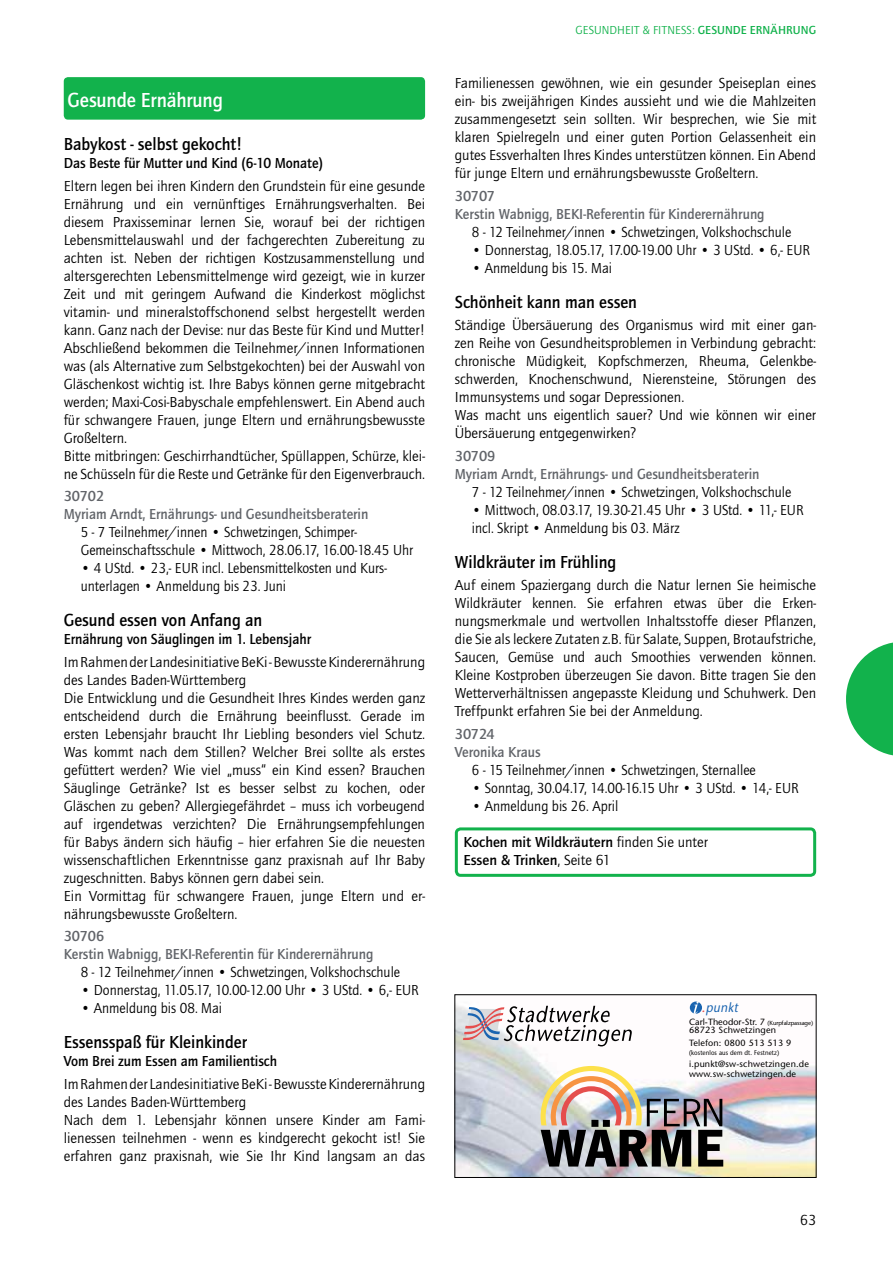
<style>
.page{position:relative;width:893px;height:1263px;background:#fff}
.page>*{position:absolute;margin:0;border:0;box-sizing:border-box;transform-origin:0 0}
.t1{font:700 21px "Quay Itc T";letter-spacing:-.01em;color:#fff;scale:.95 1}
.t2{font:700 18px "Quay Itc T";color:#000;scale:.95 1}
.t3{font:15px/18px "Quay Itc T";color:#000}
.t4{font:15px/18px "Quay Itc T";color:#000;scale:.95 1}
.t5{font:700 15px/18px "Quay Itc T";color:#616469}
.t6{font:700 15px "Quay Itc T";color:#000;scale:.95 1}
.t7{font:700 15px/18px "Quay Itc T";color:#000}
.t8{font:italic 13.35px "Stone Sans";color:#1a64b0;scale:.88 1}
.t9{font:12px "Quay Itc T";letter-spacing:.01em;color:#12b24c}
.t10{font:9px/8.2px "Stone Sans";letter-spacing:.02em;color:#000}
.t11{font:6.75px "Stone Sans";letter-spacing:.02em;color:#000;scale:.9 1}
.s1{font-weight:700}
.s2{font-weight:400}
.s3{color:#e54e4d}
.s4{font-size:6px}
</style>
<div class="page">
<div style="left:64px;top:77px;width:361px;height:43px;background:#12b24c;border-radius:4px"></div>
<svg style="left:846px;top:642px;width:47px;height:114px"></svg>
<div style="left:455px;top:827px;width:361px;height:50px;border:3px solid #12b24c;border-radius:4px"></div>
<img style="left:457px;top:1002px;width:357px;height:174px">
<div style="left:455px;top:995px;width:361px;height:183px;border:1px solid #000"></div>
<img style="left:541px;top:1066px;width:182px;height:101px">
<svg style="left:463px;top:1006px;width:169px;height:40px"></svg>
<div style="left:690px;top:1002px;width:12px;height:12px;background:#1a64b0;border-radius:50%"></div>
<svg style="left:694px;top:1001px;width:4px;height:13px"></svg>
<h1 class="t1" style="left:68px;top:91px;width:165px">Gesunde Ernährung</h1>
<p class="t2" style="left:64px;top:137px;width:190px">Babykost - selbst gekocht!</p>
<p class="t6" style="left:64px;top:157px;width:274px">Das Beste für Mutter und Kind (6-10 Monate)</p>
<p class="t3" style="left:64px;top:178px;width:363px">Eltern legen bei ihren Kindern den Grundstein für eine gesunde Ernährung und ein vernünftiges Ernährungsverhalten. Bei diesem Praxisseminar lernen Sie, worauf bei der richtigen Lebensmittelauswahl und der fachgerechten Zubereitung zu achten ist. Neben der richtigen Kostzusammenstellung und altersgerechten Lebensmittelmenge wird gezeigt, wie in kurzer Zeit und mit geringem Aufwand die Kinderkost möglichst vitamin- und mineralstoffschonend selbst hergestellt werden kann. Ganz nach der Devise: nur das Beste für Kind und Mutter!<br>Abschließend bekommen die Teilnehmer/innen Informationen was (als Alternative zum Selbstgekochten) bei der Auswahl von Gläschenkost wichtig ist. Ihre Babys können gerne mitgebracht werden; Maxi-Cosi-Babyschale empfehlenswert. Ein Abend auch für schwangere Frauen, junge Eltern und ernährungsbewusste Großeltern.<br>Bitte mitbringen: Geschirrhandtücher, Spüllappen, Schürze, klei&shy;ne Schüsseln für die Reste und Getränke für den Eigen verbrauch.</p>
<p class="t5" style="left:64px;top:488px;width:306px">30702<br>Myriam Arndt, Ernährungs- und Gesundheitsberaterin</p>
<p class="t4" style="left:81px;top:524px;width:351px">5 - 7 Teilnehmer/innen • Schwetzingen, Schimper-<br>Gemein schaftsschule • Mittwoch, 28.06.17, 16.00-18.45 Uhr</p>
<p class="t4" style="left:81px;top:560px;width:324px">• 4 UStd. • 23,- EUR incl. Lebensmittelkosten und Kurs&shy;unterlagen • Anmeldung bis 23. Juni</p>
<p class="t2" style="left:64px;top:613px;width:211px">Gesund essen von Anfang an</p>
<p class="t6" style="left:64px;top:633px;width:262px">Ernährung von Säuglingen im 1. Lebensjahr</p>
<p class="t3" style="left:64px;top:654px;width:363px">Im Rahmen der Landesinitiative BeKi - Bewusste Kinderernährung des Landes Baden-Württemberg<br>Die Entwicklung und die Gesundheit Ihres Kindes werden ganz entscheidend durch die Ernährung beeinflusst. Gerade im ersten Lebensjahr braucht Ihr Liebling besonders viel Schutz.<br>Was kommt nach dem Stillen? Welcher Brei sollte als erstes gefüttert werden? Wie viel „muss“ ein Kind essen? Brauchen Säuglinge Getränke? Ist es besser selbst zu kochen, oder Gläschen zu geben? Allergiegefährdet – muss ich vorbeugend auf irgendetwas verzichten? Die Ernährungsempfehlungen für Babys ändern sich häufig – hier erfahren Sie die neuesten wissenschaftlichen Erkenntnisse ganz praxisnah auf Ihr Baby zugeschnitten. Babys können gern dabei sein.<br>Ein Vormittag für schwangere Frauen, junge Eltern und er&shy;nährungsbewusste Großeltern.</p>
<p class="t5" style="left:64px;top:928px;width:311px">30706<br>Kerstin Wabnigg, BEKI-Referentin für Kinderernährung</p>
<p class="t4" style="left:81px;top:964px;width:338px">8 - 12 Teilnehmer/innen • Schwetzingen, Volkshochschule</p>
<p class="t4" style="left:81px;top:982px;width:357px">• Donnerstag, 11.05.17, 10.00-12.00 Uhr • 3 UStd. • 6,- EUR</p>
<p class="t4" style="left:81px;top:1000px;width:150px">• Anmeldung bis 08. Mai</p>
<p class="t2" style="left:64px;top:1035px;width:194px">Essensspaß für Kleinkinder</p>
<p class="t6" style="left:64px;top:1055px;width:226px">Vom Brei zum Essen am Familientisch</p>
<p class="t3" style="left:64px;top:1076px;width:363px">Im Rahmen der Landesinitiative BeKi - Bewusste Kinderernährung des Landes Baden-Württemberg<br>Nach dem 1. Lebensjahr können unsere Kinder am Fa mi&shy;lienessen teilnehmen - wenn es kindgerecht gekocht ist! Sie erfahren ganz praxisnah, wie Sie Ihr Kind langsam an das</p>
<p class="t9" style="left:575px;top:25px;width:242px">GESUNDHEIT &amp; FITNESS: <span class="s1">GESUNDE ERNÄHRUNG</span></p>
<p class="t3" style="left:455px;top:76px;width:363px;text-align:justify">Familienessen gewöhnen, wie ein gesunder Speiseplan eines ein- bis zweijährigen Kindes aussieht und wie die Mahlzeiten zusammengesetzt sein sollten. Wir besprechen, wie Sie mit klaren Spielregeln und einer guten Portion Gelassenheit ein gutes Essverhalten Ihres Kindes unterstützen können. Ein Abend für junge Eltern und ernährungsbewusste Großeltern.</p>
<p class="t5" style="left:455px;top:188px;width:311px">30707<br>Kerstin Wabnigg, BEKI-Referentin für Kinderernährung</p>
<p class="t4" style="left:472px;top:224px;width:338px">8 - 12 Teilnehmer/innen • Schwetzingen, Volkshochschule</p>
<p class="t4" style="left:472px;top:242px;width:357px">• Donnerstag, 18.05.17, 17.00-19.00 Uhr • 3 UStd. • 6,- EUR</p>
<p class="t4" style="left:472px;top:260px;width:149px">• Anmeldung bis 15. Mai</p>
<p class="t2" style="left:455px;top:295px;width:193px">Schönheit kann man essen</p>
<p class="t3" style="left:455px;top:318px;width:363px">Ständige Übersäuerung des Organismus wird mit einer gan&shy;zen Reihe von Gesundheitsproblemen in Verbindung ge bracht: chronische Müdigkeit, Kopfschmerzen, Rheuma, Ge lenk be&shy;schwerden, Knochenschwund, Nierensteine, Störungen des Immunsystems und sogar Depressionen.<br>Was macht uns eigentlich sauer? Und wie können wir einer Über säuerung entgegenwirken?</p>
<p class="t5" style="left:455px;top:448px;width:306px">30709<br>Myriam Arndt, Ernährungs- und Gesundheitsberaterin</p>
<p class="t4" style="left:472px;top:484px;width:338px">7 - 12 Teilnehmer/innen • Schwetzingen, Volkshochschule</p>
<p class="t4" style="left:472px;top:502px;width:351px">• Mittwoch, 08.03.17, 19.30-21.45 Uhr • 3 UStd. • 11,- EUR incl. Skript • Anmeldung bis 03. März</p>
<p class="t2" style="left:455px;top:555px;width:171px">Wildkräuter im Frühling</p>
<p class="t3" style="left:455px;top:578px;width:363px;text-align:justify">Auf einem Spaziergang durch die Natur lernen Sie hei mische Wildkräuter kennen. Sie erfahren etwas über die Er ken&shy;nungsmerkmale und wertvollen Inhaltsstoffe dieser Pflanzen, die Sie als leckere Zutaten z.B. für Salate, Suppen, Brotaufstriche, Saucen, Gemüse und auch Smoothies verwenden können.<br>Kleine Kostproben überzeugen Sie davon. Bitte tragen Sie den Wetterverhältnissen angepasste Kleidung und Schuhwerk. Den Treffpunkt erfahren Sie bei der Anmeldung.</p>
<p class="t5" style="left:455px;top:726px;width:87px">30724<br>Veronika Kraus</p>
<p class="t4" style="left:472px;top:762px;width:300px">6 - 15 Teilnehmer/innen • Schwetzingen, Sternallee</p>
<p class="t4" style="left:472px;top:780px;width:345px">• Sonn tag, 30.04.17, 14.00-16.15 Uhr • 3 UStd. • 14,- EUR</p>
<p class="t4" style="left:472px;top:798px;width:156px">• Anmeldung bis 26. April</p>
<p class="t7" style="left:463px;top:834px;width:246px">Kochen mit Wildkräutern <span class="s2">finden Sie unter<br></span>Essen &amp; Trinken<span class="s2">, Seite 61</span></p>
<p class="t8" style="left:701px;top:1003px;width:46px"><span class="s3">.</span>punkt</p>
<p class="t10" style="left:689px;top:1019px;width:126px">Carl-Theodor-Str. 7 <span class="s4">(Kurpfalzpassage)<br></span>68723 Schwetzingen</p>
<p class="t10" style="left:689px;top:1040px;width:104px">Telefon: 0800 513 513 9</p>
<p class="t11" style="left:689px;top:1050px;width:102px">(kostenlos aus dem dt. Festnetz)</p>
<p class="t10" style="left:689px;top:1060px;width:121px;line-height:9.6px">i.punkt@sw-schwetzingen.de www.sw-schwetzingen.de</p>
<p class="t3" style="left:800px;top:1212px;width:17px">63</p>
</div>
